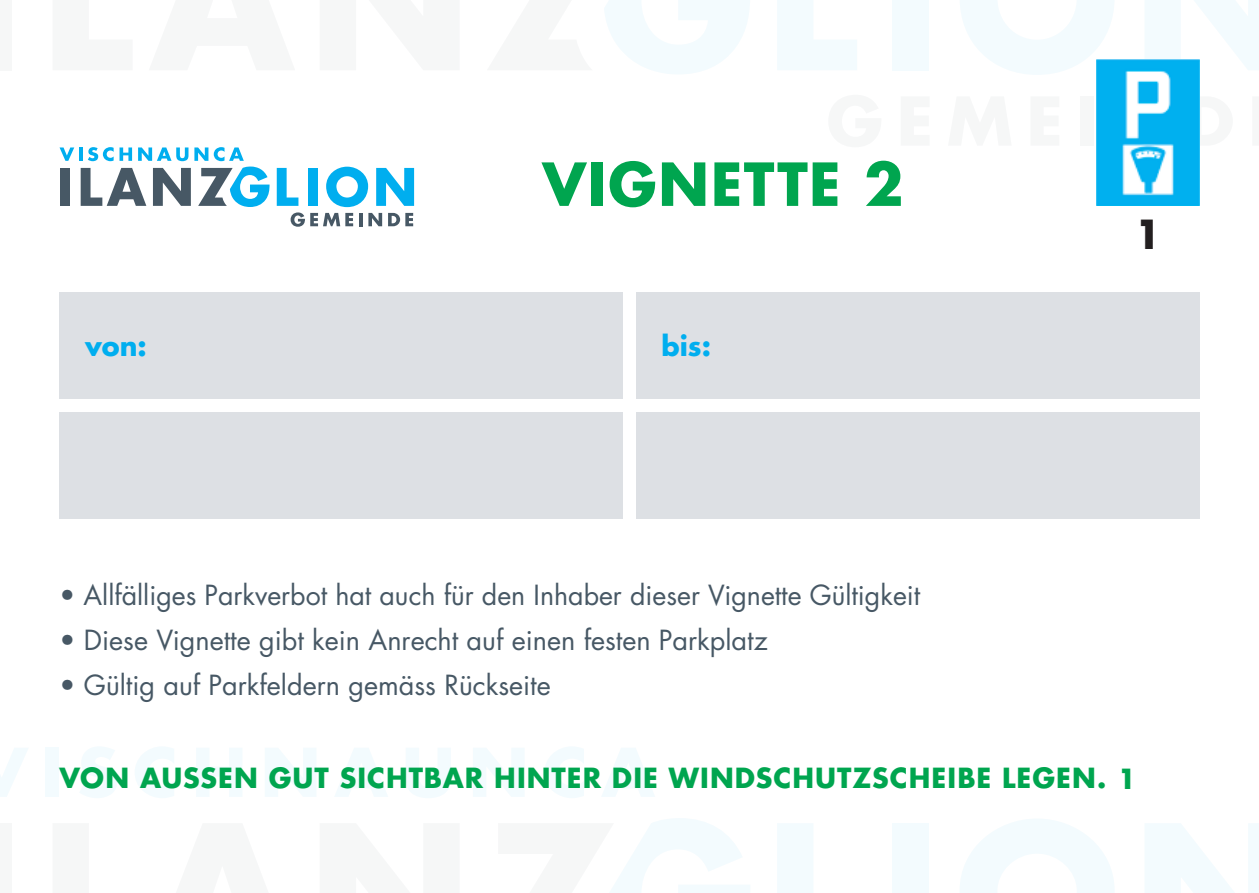
<style>
.page{position:relative;width:1259px;height:893px;background:#fff}
.page>*{position:absolute;margin:0;border:0;box-sizing:border-box;transform-origin:0 0}
.t1{font:700 57.6px "Futura";letter-spacing:.025em;color:#00a54f}
.t2{font:700 39px "Futura";color:#231f20}
.t3{font:27px "Futura";color:#475865}
.t4{font:700 27px "Futura";letter-spacing:.035em;color:#00a54f}
.t5{font:700 27px "Futura";color:#00aeef}
</style>
<div class="page">
<div style="left:1080px;top:96px;width:14px;height:50px;background:#f6f7f7"></div>
<svg style="left:1199px;top:96px;width:1px;height:50px"></svg>
<svg style="left:1144px;top:0;width:115px;height:70px"></svg>
<svg style="left:777px;top:0;width:80px;height:70px"></svg>
<div style="left:892px;top:0;width:36px;height:70px;background:#f3fbfe"></div>
<svg style="left:960px;top:0;width:154px;height:75px"></svg>
<div style="left:0;top:0;width:12px;height:70px;background:#f6f7f7"></div>
<svg style="left:604px;top:0;width:146px;height:74px"></svg>
<svg style="left:1145px;top:824px;width:114px;height:69px"></svg>
<div style="left:777px;top:824px;width:36px;height:69px;background:#f3fbfe"></div>
<div style="left:892px;top:823px;width:36px;height:70px;background:#f3fbfe"></div>
<svg style="left:960px;top:819px;width:154px;height:74px"></svg>
<svg style="left:0;top:748px;width:28px;height:49px"></svg>
<div style="left:46px;top:748px;width:13px;height:49px;background:#f3fbfe"></div>
<svg style="left:80px;top:747px;width:37px;height:51px"></svg>
<svg style="left:135px;top:747px;width:39px;height:51px"></svg>
<svg style="left:196px;top:748px;width:46px;height:49px"></svg>
<svg style="left:265px;top:748px;width:51px;height:49px"></svg>
<svg style="left:335px;top:748px;width:53px;height:49px"></svg>
<svg style="left:406px;top:748px;width:45px;height:50px"></svg>
<svg style="left:473px;top:748px;width:51px;height:49px"></svg>
<svg style="left:545px;top:747px;width:39px;height:51px"></svg>
<svg style="left:602px;top:748px;width:53px;height:49px"></svg>
<div style="left:0;top:823px;width:12px;height:70px;background:#f6f7f7"></div>
<svg style="left:610px;top:818px;width:140px;height:75px"></svg>
<div style="left:636px;top:412px;width:563px;height:106px;background:#dde0e4"></div>
<div style="left:60px;top:412px;width:563px;height:106px;background:#dde0e4"></div>
<div style="left:60px;top:292px;width:563px;height:106px;background:#dde0e4"></div>
<div style="left:636px;top:292px;width:563px;height:106px;background:#dde0e4"></div>
<svg style="left:277px;top:167px;width:137px;height:60px"></svg>
<svg style="left:60px;top:147px;width:14px;height:14px"></svg>
<hr style="left:79px;top:147px;width:3px;height:14px;background:#00aeef">
<svg style="left:88px;top:147px;width:44px;height:14px"></svg>
<svg style="left:138px;top:147px;width:50px;height:14px"></svg>
<svg style="left:194px;top:147px;width:14px;height:14px"></svg>
<svg style="left:214px;top:147px;width:30px;height:14px"></svg>
<div style="left:60px;top:168px;width:10px;height:38px;background:#475865"></div>
<svg style="left:81px;top:168px;width:65px;height:38px"></svg>
<svg style="left:153px;top:168px;width:38px;height:38px"></svg>
<svg style="left:198px;top:167px;width:71px;height:40px"></svg>
<img style="left:1096px;top:60px;width:103px;height:145px">
<h1 class="t1" style="left:542px;top:146px;width:363px">VIGNETTE 2</h1>
<p class="t5" style="left:85px;top:328px;width:63px">von:</p>
<p class="t5" style="left:661px;top:328px;width:51px">bis:</p>
<h2 class="t2" style="left:1134px;top:209px;width:28px">1</h2>
<p class="t3" style="left:60px;top:577px;width:862px">• Allfälliges Parkverbot hat auch für den Inhaber dieser Vignette Gültigkeit</p>
<p class="t3" style="left:60px;top:622px;width:709px">• Diese Vignette gibt kein Anrecht auf einen festen Parkplatz</p>
<p class="t3" style="left:60px;top:667px;width:493px">• Gültig auf Parkfeldern gemäss Rückseite</p>
<p class="t4" style="left:60px;top:760px;width:1078px">VON AUSSEN GUT SICHTBAR HINTER DIE WINDSCHUTZSCHEIBE LEGEN. 1</p>
</div>
